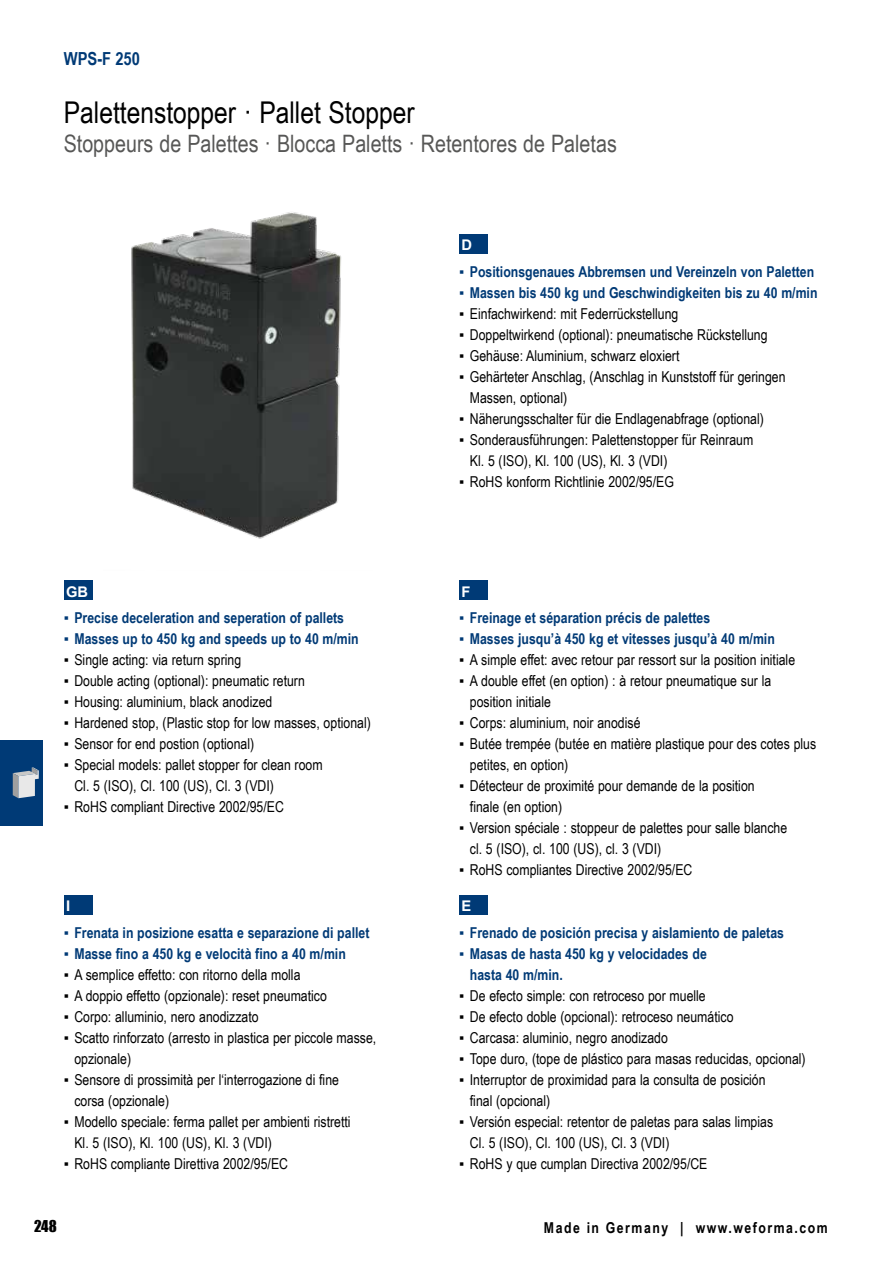
<style>
.page{position:relative;width:893px;height:1263px;background:#fff}
.page>*{position:absolute;margin:0;border:0;box-sizing:border-box;transform-origin:0 0}
.t1{font:30px "Arial Narrow";color:#000}
.t2{font:24px "Arial Narrow";color:#575756}
.t3{font:700 18px "Arial Narrow";color:#003a76}
.t4{font:15px/21px "Arial Narrow";color:#000}
.t5{font:700 15px/21px "Arial Narrow";color:#003a76}
.t6{font:700 15px "Arial Narrow";letter-spacing:.1em;color:#000}
.t7{font:15px "Impact";color:#000}
.t8{font:700 14.7px "Arial";color:#fff}
</style>
<div class="page">
<img style="left:131px;top:212px;width:210px;height:327px">
<div style="left:459px;top:234px;width:29px;height:20px;background:#003a76"></div>
<svg style="left:0;top:740px;width:43px;height:85px;background:#225285"></svg>
<div style="left:459px;top:895px;width:29px;height:20px;background:#003a76"></div>
<div style="left:459px;top:580px;width:29px;height:20px;background:#003a76"></div>
<div style="left:64px;top:580px;width:28px;height:20px;background:#003a76"></div>
<div style="left:64px;top:895px;width:28px;height:20px;background:#003a76"></div>
<p class="t3" style="left:64px;top:45px;width:78px">WPS-F 250</p>
<h1 class="t1" style="left:64px;top:90px;width:352px">Palettenstopper · Pallet Stopper</h1>
<h2 class="t2" style="left:64px;top:126px;width:555px">Stoppeurs de Palettes · Blocca Paletts · Retentores de Paletas</h2>
<p class="t8" style="left:462px;top:235px;width:12px">D</p>
<p class="t5" style="left:459px;top:260px;width:357px">▪ Positionsgenaues Abbremsen und Vereinzeln von Paletten</p>
<p class="t5" style="left:459px;top:281px;width:360px">▪ Massen bis 450 kg und Geschwindigkeiten bis zu 40 m/min</p>
<p class="t4" style="left:459px;top:302px;width:221px">▪ Einfachwirkend: mit Federrückstellung</p>
<p class="t4" style="left:459px;top:323px;width:310px">▪ Doppeltwirkend (optional): pneumatische Rückstellung</p>
<p class="t4" style="left:459px;top:344px;width:222px">▪ Gehäuse: Aluminium, schwarz eloxiert</p>
<p class="t4" style="left:470px;top:365px;width:317px;text-indent:-11px">▪ Gehärteter Anschlag, (Anschlag in Kunststoff für geringen<br>Massen, optional)</p>
<p class="t4" style="left:459px;top:407px;width:306px">▪ Näherungsschalter für die Endlagenabfrage (optional)</p>
<p class="t4" style="left:470px;top:428px;width:285px;text-indent:-11px">▪ Sonderausführungen: Palettenstopper für Reinraum<br>Kl. 5 (ISO), Kl. 100 (US), Kl. 3 (VDI)</p>
<p class="t4" style="left:459px;top:470px;width:216px">▪ RoHS konform Richtlinie 2002/95/EG</p>
<p class="t8" style="left:66px;top:582px;width:24px">GB</p>
<p class="t8" style="left:462px;top:582px;width:10px">F</p>
<p class="t5" style="left:64px;top:607px;width:282px">▪ Precise deceleration and seperation of pallets</p>
<p class="t5" style="left:64px;top:628px;width:297px">▪ Masses up to 450 kg and speeds up to 40 m/min</p>
<p class="t4" style="left:64px;top:649px;width:179px">▪ Single acting: via return spring</p>
<p class="t4" style="left:64px;top:670px;width:243px">▪ Double acting (optional): pneumatic return</p>
<p class="t4" style="left:64px;top:691px;width:210px">▪ Housing: aluminium, black anodized</p>
<p class="t4" style="left:64px;top:712px;width:309px">▪ Hardened stop, (Plastic stop for low masses, optional)</p>
<p class="t4" style="left:64px;top:733px;width:192px">▪ Sensor for end postion (optional)</p>
<p class="t4" style="left:74px;top:754px;width:250px;text-indent:-11px">▪ Special models: pallet stopper for clean room<br>Cl. 5 (ISO), Cl. 100 (US), Cl. 3 (VDI)</p>
<p class="t4" style="left:64px;top:796px;width:222px">▪ RoHS compliant Directive 2002/95/EC</p>
<p class="t5" style="left:459px;top:607px;width:252px">▪ Freinage et séparation précis de palettes</p>
<p class="t5" style="left:459px;top:628px;width:317px">▪ Masses jusqu’à 450 kg et vitesses jusqu’à 40 m/min</p>
<p class="t4" style="left:459px;top:649px;width:337px">▪ A simple effet: avec retour par ressort sur la position initiale</p>
<p class="t4" style="left:470px;top:670px;width:303px;text-indent:-11px">▪ A double effet (en option) : à retour pneumatique sur la position initiale</p>
<p class="t4" style="left:459px;top:712px;width:183px">▪ Corps: aluminium, noir anodisé</p>
<p class="t4" style="left:470px;top:733px;width:348px;text-indent:-11px">▪ Butée trempée (butée en matière plastique pour des cotes plus petites, en option)</p>
<p class="t4" style="left:470px;top:775px;width:286px;text-indent:-11px">▪ Détecteur de proximité pour demande de la position finale (en option)</p>
<p class="t4" style="left:470px;top:817px;width:319px;text-indent:-11px">▪ Version spéciale : stoppeur de palettes pour salle blanche cl. 5 (ISO), cl. 100 (US), cl. 3 (VDI)</p>
<p class="t4" style="left:459px;top:859px;width:235px">▪ RoHS compliantes Directive 2002/95/EC</p>
<p class="t8" style="left:66px;top:896px;width:6px">I</p>
<p class="t8" style="left:462px;top:896px;width:11px">E</p>
<p class="t5" style="left:64px;top:921px;width:307px">▪ Frenata in posizione esatta e separazione di pallet</p>
<p class="t5" style="left:64px;top:942px;width:284px">▪ Masse fino a 450 kg e velocità fino a 40 m/min</p>
<p class="t4" style="left:64px;top:964px;width:238px">▪ A semplice effetto: con ritorno della molla</p>
<p class="t4" style="left:64px;top:985px;width:265px">▪ A doppio effetto (opzionale): reset pneumatico</p>
<p class="t4" style="left:64px;top:1006px;width:196px">▪ Corpo: alluminio, nero anodizzato</p>
<p class="t4" style="left:74px;top:1027px;width:303px;text-indent:-11px">▪ Scatto rinforzato (arresto in plastica per piccole masse, opzionale)</p>
<p class="t4" style="left:74px;top:1069px;width:266px;text-indent:-11px">▪ Sensore di prossimità per l‘interrogazione di fine corsa (opzionale)</p>
<p class="t4" style="left:74px;top:1111px;width:278px;text-indent:-11px">▪ Modello speciale: ferma pallet per ambienti ristretti<br>Kl. 5 (ISO), Kl. 100 (US), Kl. 3 (VDI)</p>
<p class="t4" style="left:64px;top:1153px;width:226px">▪ RoHS compliante Direttiva 2002/95/EC</p>
<p class="t5" style="left:459px;top:921px;width:326px">▪ Frenado de posición precisa y aislamiento de paletas</p>
<p class="t5" style="left:470px;top:942px;width:238px;text-indent:-11px">▪ Masas de hasta 450 kg y velocidades de hasta 40 m/min.</p>
<p class="t4" style="left:459px;top:985px;width:248px">▪ De efecto simple: con retroceso por muelle</p>
<p class="t4" style="left:459px;top:1006px;width:276px">▪ De efecto doble (opcional): retroceso neumático</p>
<p class="t4" style="left:459px;top:1027px;width:210px">▪ Carcasa: aluminio, negro anodizado</p>
<p class="t4" style="left:459px;top:1048px;width:348px">▪ Tope duro, (tope de plástico para masas reducidas, opcional)</p>
<p class="t4" style="left:470px;top:1069px;width:297px;text-indent:-11px">▪ Interruptor de proximidad para la consulta de posición final (opcional)</p>
<p class="t4" style="left:470px;top:1111px;width:305px;text-indent:-11px">▪ Versión especial: retentor de paletas para salas limpias<br>Cl. 5 (ISO), Cl. 100 (US), Cl. 3 (VDI)</p>
<p class="t4" style="left:459px;top:1153px;width:250px">▪ RoHS y que cumplan Directiva 2002/95/CE</p>
<p class="t7" style="left:34px;top:1215px;width:24px">248</p>
<p class="t6" style="left:544px;top:1216px;width:285px">Made in Germany | www.weforma.com</p>
</div>
